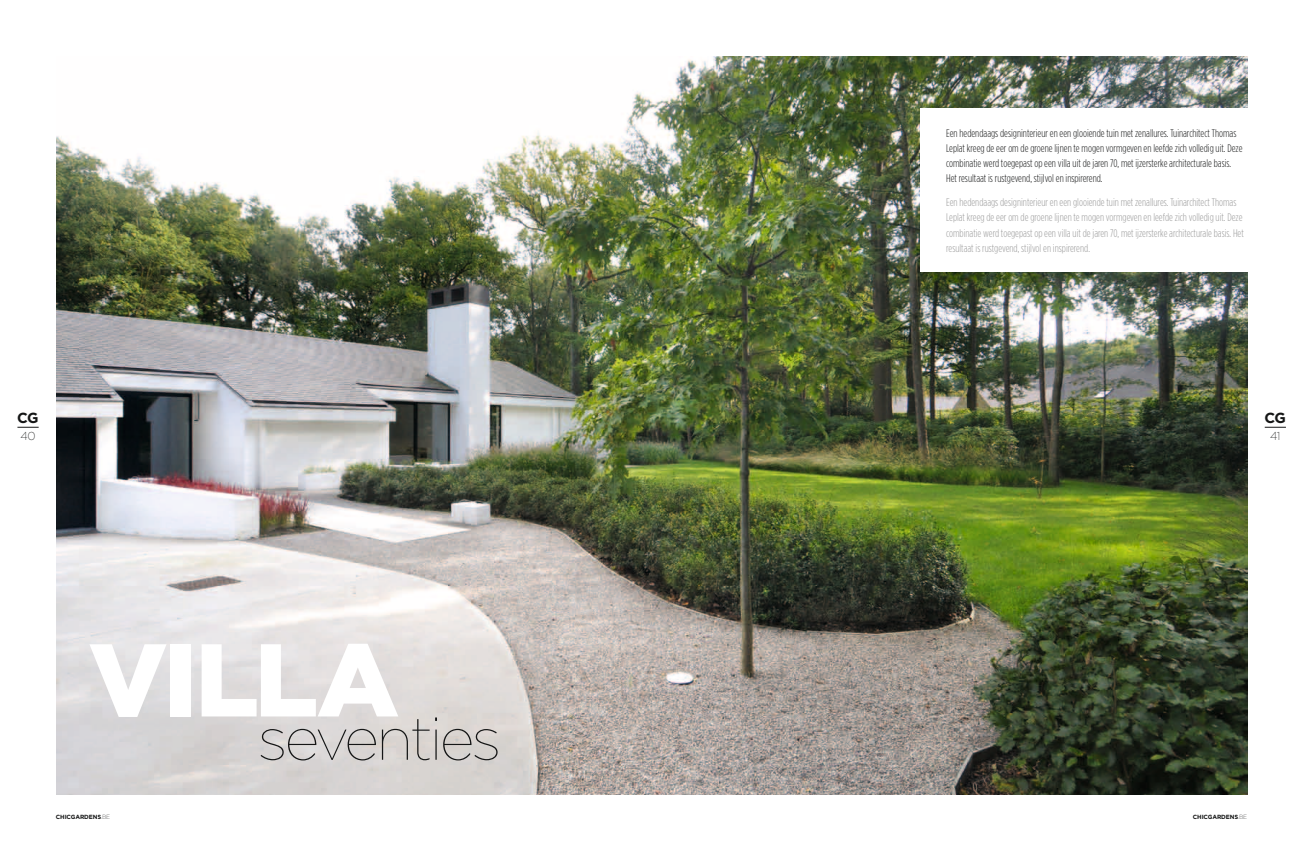
<style>
.page{position:relative;width:1304px;height:851px;background:#fff}
.page>*{position:absolute;margin:0;border:0;box-sizing:border-box;transform-origin:0 0}
.t1{font:900 103.1px "Gotham";letter-spacing:-.025em;color:#fff}
.t2{font:100 60.3px "Gotham";letter-spacing:-.05em;color:#151616}
.t3{font:700 14.6px "Gotham";color:#151616}
.t4{font:200 11.5px "Gotham";color:#151616}
.t5{font:300 11px/15px "Gotham Condensed";color:#151616}
.t6{font:300 11px/15px "Gotham Condensed";color:#999}
.t7{font:700 6px "Gotham";letter-spacing:-.02em;color:#151616}
.s1{font-weight:200}
</style>
<div class="page">
<svg style="left:1265px;top:427px;width:21px;height:1px"></svg>
<svg style="left:17px;top:427px;width:22px;height:1px"></svg>
<img style="left:57px;top:57px;width:1190px;height:737px">
<div style="left:920px;top:108px;width:384px;height:163px;background:#fff"></div>
<h3 class="t3" style="left:17px;top:409px;width:11px">CG</h3>
<p class="t4" style="left:21px;top:429px;width:17px">40</p>
<h1 class="t1" style="left:89px;top:620px;width:312px">Villa</h1>
<h2 class="t2" style="left:258px;top:706px;width:245px">seventies</h2>
<p class="t7" style="left:56px;top:813px;width:56px">CHICGARDENS<span class="s1">.be</span></p>
<p class="t5" style="left:946px;top:125px;width:298px">Een hedendaags designinterieur en een glooiende tuin met zenallures. Tuinarchitect Thomas Leplat kreeg de eer om de groene lijnen te mogen vormgeven en leefde zich volledig uit. Deze combinatie werd toegepast op een villa uit de jaren 70, met ijzersterke architecturale basis.<br>Het resultaat is rustgevend, stijlvol en inspirerend.</p>
<p class="t6" style="left:946px;top:195px;width:299px">Een hedendaags designinterieur en een glooiende tuin met zenallures. Tuinarchitect Thomas Leplat kreeg de eer om de groene lijnen te mogen vormgeven en leefde zich volledig uit. Deze combinatie werd toegepast op een villa uit de jaren 70, met ijzersterke architecturale basis. Het resultaat is rustgevend, stijlvol en inspirerend.</p>
<h3 class="t3" style="left:1264px;top:409px;width:23px">CG</h3>
<p class="t4" style="left:1270px;top:429px;width:12px">41</p>
<p class="t7" style="left:1193px;top:813px;width:56px">CHICGARDENS<span class="s1">.be</span></p>
</div>
